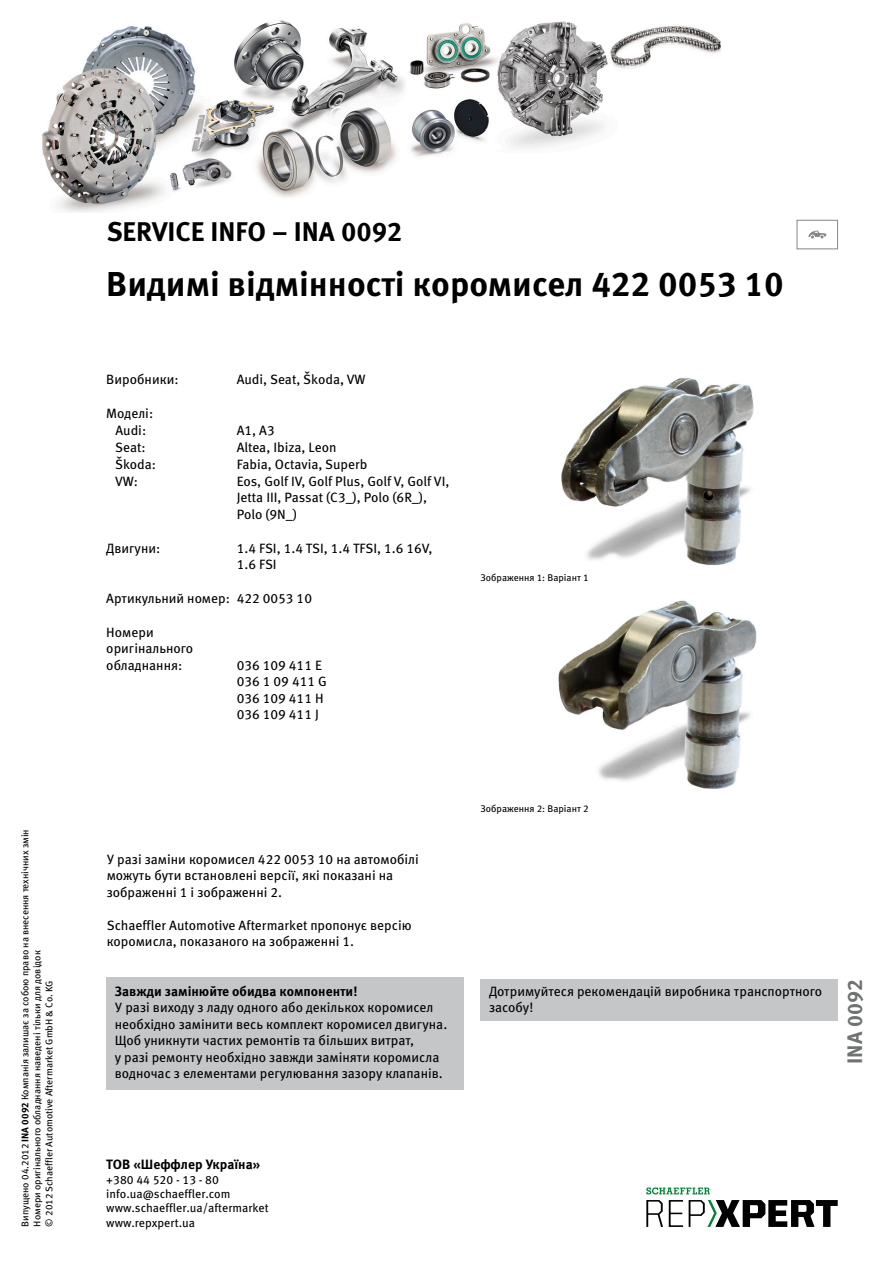
<style>
.page{position:relative;width:893px;height:1263px;background:#fff}
.page>*{position:absolute;margin:0;border:0;box-sizing:border-box;transform-origin:0 0}
.t1{font:700 34.5px "Meta Pro";color:#000}
.t2{font:700 27px "Meta Pro";color:#000}
.t3{font:700 21px "Meta Pro";color:#6f7172}
.t4{font:13.5px/16.5px "Meta Pro";color:#000}
.t5{font:700 13.5px "Meta Pro";color:#000}
.t6{font:12px/14.4px "Meta Pro";color:#000}
.t7{font:9.75px/12px "Meta Pro";color:#000}
.s1{font-weight:700}
</style>
<div class="page">
<img style="left:561px;top:377px;width:193px;height:188px">
<img style="left:558px;top:600px;width:199px;height:189px">
<div style="left:106px;top:977px;width:357px;height:112px;background:#c5c6c7"></div>
<div style="left:480px;top:979px;width:358px;height:42px;background:#c5c6c7"></div>
<div style="left:797px;top:220px;width:41px;height:29px;border:1px solid #868789"></div>
<svg style="left:808px;top:231px;width:18px;height:7px"></svg>
<img style="left:42px;top:20px;width:679px;height:193px">
<svg style="left:646px;top:1200px;width:17px;height:27px"></svg>
<svg style="left:669px;top:1200px;width:14px;height:27px"></svg>
<svg style="left:689px;top:1200px;width:149px;height:27px"></svg>
<svg style="left:646px;top:1187px;width:64px;height:7px"></svg>
<p class="t7" style="left:19px;top:1226px;width:399px;rotate:-90deg">Випущено 04.2012 <span class="s1">INA 0092</span> Компанія залишає за собою право на внесення технічних змін</p>
<p class="t7" style="left:31px;top:1226px;width:278px;rotate:-90deg">Номери оригінального обладнання наведені тільки для довідок © 2012 Schaeffler Automotive Aftermarket GmbH &amp; Co. KG</p>
<h2 class="t2" style="left:107px;top:210px;width:297px">SERVICE INFO – INA 0092</h2>
<h1 class="t1" style="left:106px;top:257px;width:679px">Видимі відмінності коромисел 422 0053 10</h1>
<p class="t4" style="left:106px;top:370px;width:74px">Виробники:</p>
<p class="t4" style="left:237px;top:370px;width:130px">Audi, Seat, Škoda, VW</p>
<p class="t4" style="left:106px;top:404px;width:48px;line-height:17px;text-align:center">Моделі:<br>Audi:</p>
<p class="t4" style="left:237px;top:421px;width:40px">A1, A3</p>
<p class="t4" style="left:115px;top:438px;width:32px">Seat:</p>
<p class="t4" style="left:237px;top:438px;width:101px">Altea, Ibiza, Leon</p>
<p class="t4" style="left:115px;top:455px;width:42px">Škoda:</p>
<p class="t4" style="left:237px;top:455px;width:132px">Fabia, Octavia, Superb</p>
<p class="t4" style="left:115px;top:472px;width:25px">VW:</p>
<p class="t4" style="left:237px;top:472px;width:214px">Eos, Golf IV, Golf Plus, Golf V, Golf VI,<br>Jetta III, Passat (C3_), Polo (6R_),<br>Polo (9N_)</p>
<p class="t4" style="left:106px;top:539px;width:56px">Двигуни:</p>
<p class="t4" style="left:237px;top:539px;width:197px">1.4 FSI, 1.4 TSI, 1.4 TFSI, 1.6 16V,<br>1.6 FSI</p>
<p class="t4" style="left:106px;top:589px;width:207px">Артикульний номер: 422 0053 10</p>
<p class="t4" style="left:106px;top:623px;width:88px">Номери оригінального обладнання:</p>
<p class="t4" style="left:237px;top:656px;width:92px">036 109 411 E<br>036 1 09 411 G<br>036 109 411 H<br>036 109 411 J</p>
<p class="t7" style="left:480px;top:571px;width:110px">Зображення 1: Варіант 1</p>
<p class="t4" style="left:107px;top:850px;width:314px">У разі заміни коромисел 422 0053 10 на автомобілі можуть бути встановлені версії, які показані на зображенні 1 і зображенні 2.</p>
<p class="t4" style="left:107px;top:916px;width:306px">Schaeffler Automotive Aftermarket пропонує версію коромисла, показаного на зображенні 1.</p>
<p class="t5" style="left:115px;top:981px;width:244px">Завжди замінюйте обидва компоненти!</p>
<p class="t4" style="left:115px;top:998px;width:334px">У разі виходу з ладу одного або декількох коромисел необхідно замінити весь комплект коромисел двигуна.<br>Щоб уникнути частих ремонтів та більших витрат,<br>у разі ремонту необхідно завжди заміняти коромисла водночас з елементами регулювання зазору клапанів.</p>
<p class="t5" style="left:106px;top:1154px;width:155px">ТОВ «Шеффлер Україна»</p>
<p class="t6" style="left:106px;top:1171px;width:164px">+380 44 520 - 13 - 80 info.ua@schaeffler.com www.schaeffler.ua/aftermarket</p>
<p class="t6" style="left:106px;top:1215px;width:90px">www.repxpert.ua</p>
<p class="t7" style="left:480px;top:801px;width:110px">Зображення 2: Варіант 2</p>
<p class="t4" style="left:489px;top:982px;width:335px">Дотримуйтеся рекомендацій виробника транспортного засобу!</p>
<h3 class="t3" style="left:838px;top:1064px;width:86px;rotate:-90deg">INA 0092</h3>
</div>
